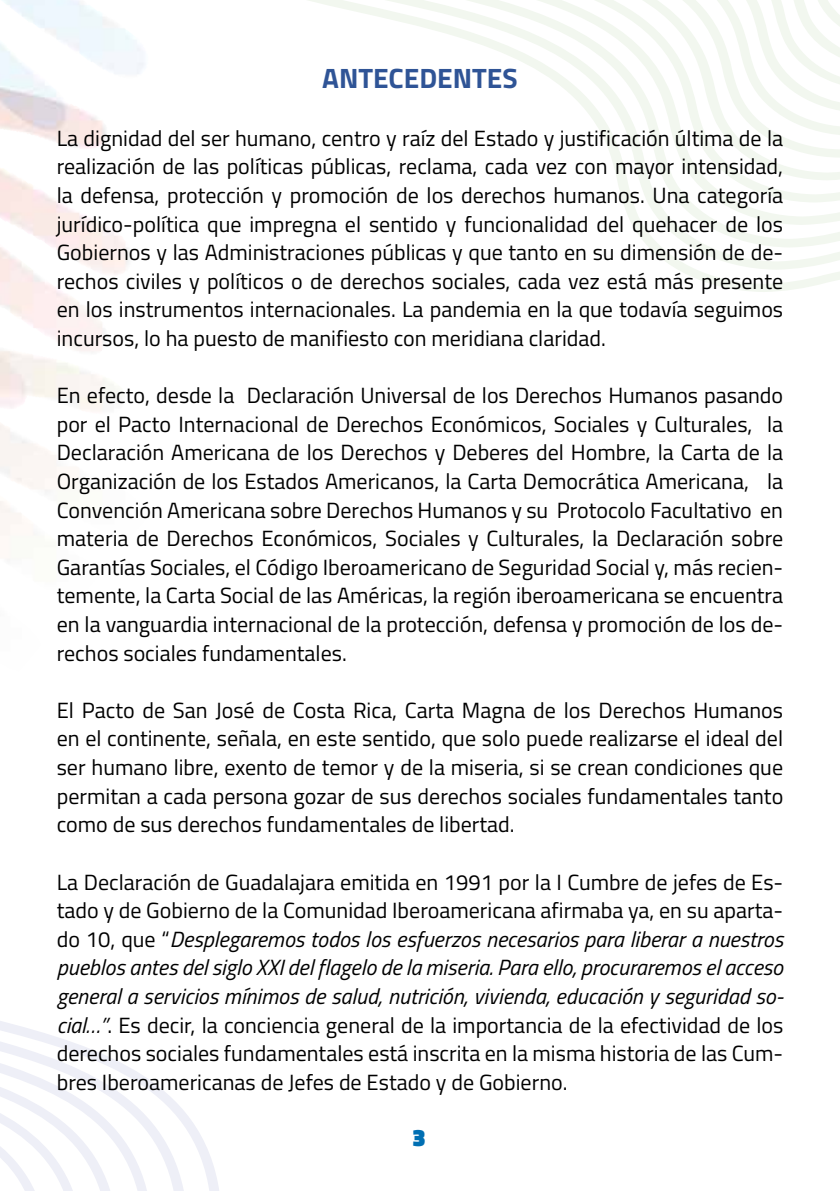
<style>
.page{position:relative;width:840px;height:1191px;background:#fff}
.page>*{position:absolute;margin:0;border:0;box-sizing:border-box;transform-origin:0 0}
.t1{font:700 28px "Titillium Web";color:#2f5496}
.t2{font:900 24px "Titillium Web";color:#006fb3}
.t3{font:22px/28.6px "Titillium Web";color:#000;text-align:justify}
.s1{font-style:italic}
</style>
<div class="page">
<p class="t1" style="left:322px;top:57px;width:197px">ANTECEDENTES</p>
<p class="t3" style="left:57px;top:123px;width:727px">La dignidad del ser humano, centro y raíz del Estado y justificación última de la realización de las políticas públicas, reclama, cada vez con mayor intensidad, la defensa, protección y promoción de los derechos humanos. Una categoría jurídico-política que impregna el sentido y funcionalidad del quehacer de los Gobiernos y las Administraciones públicas y que tanto en su dimensión de de&shy;rechos civiles y políticos o de derechos sociales, cada vez está más presente en los instrumentos internacionales. La pandemia en la que todavía seguimos incursos, lo ha puesto de manifiesto con meridiana claridad.</p>
<p class="t3" style="left:57px;top:380px;width:727px">En efecto, desde la Declaración Universal de los Derechos Humanos pasando por el Pacto Internacional de Derechos Económicos, Sociales y Culturales, la Declaración Americana de los Derechos y Deberes del Hombre, la Carta de la Organización de los Estados Americanos, la Carta Democrática Americana, la Convención Americana sobre Derechos Humanos y su Protocolo Facultativo en materia de Derechos Económicos, Sociales y Culturales, la Declaración sobre Garantías Sociales, el Código Iberoamericano de Seguridad Social y, más recien&shy;temente, la Carta Social de las Américas, la región iberoamericana se encuentra en la vanguardia internacional de la protección, defensa y promoción de los de&shy;rechos sociales fundamentales.</p>
<p class="t3" style="left:57px;top:695px;width:727px">El Pacto de San José de Costa Rica, Carta Magna de los Derechos Humanos en el continente, señala, en este sentido, que solo puede realizarse el ideal del ser humano libre, exento de temor y de la miseria, si se crean condiciones que permitan a cada persona gozar de sus derechos sociales fundamentales tanto como de sus derechos fundamentales de libertad.</p>
<p class="t3" style="left:57px;top:866px;width:728px">La Declaración de Guadalajara emitida en 1991 por la I Cumbre de jefes de Es&shy;tado y de Gobierno de la Comunidad Iberoamericana afirmaba ya, en su aparta&shy;do 10, que “<span class="s1">Desplegaremos todos los esfuerzos necesarios para liberar a nuestros pueblos antes del siglo XXI del flagelo de la miseria. Para ello, procuraremos el acceso general a servicios mínimos de salud, nutrición, vivienda, educación y seguridad so&shy;cial…”</span>. Es decir, la conciencia general de la importancia de la efectividad de los derechos sociales fundamentales está inscrita en la misma historia de las Cum&shy;bres Iberoamericanas de Jefes de Estado y de Gobierno.</p>
<p class="t2" style="left:412px;top:1120px;width:15px">3</p>
</div>
